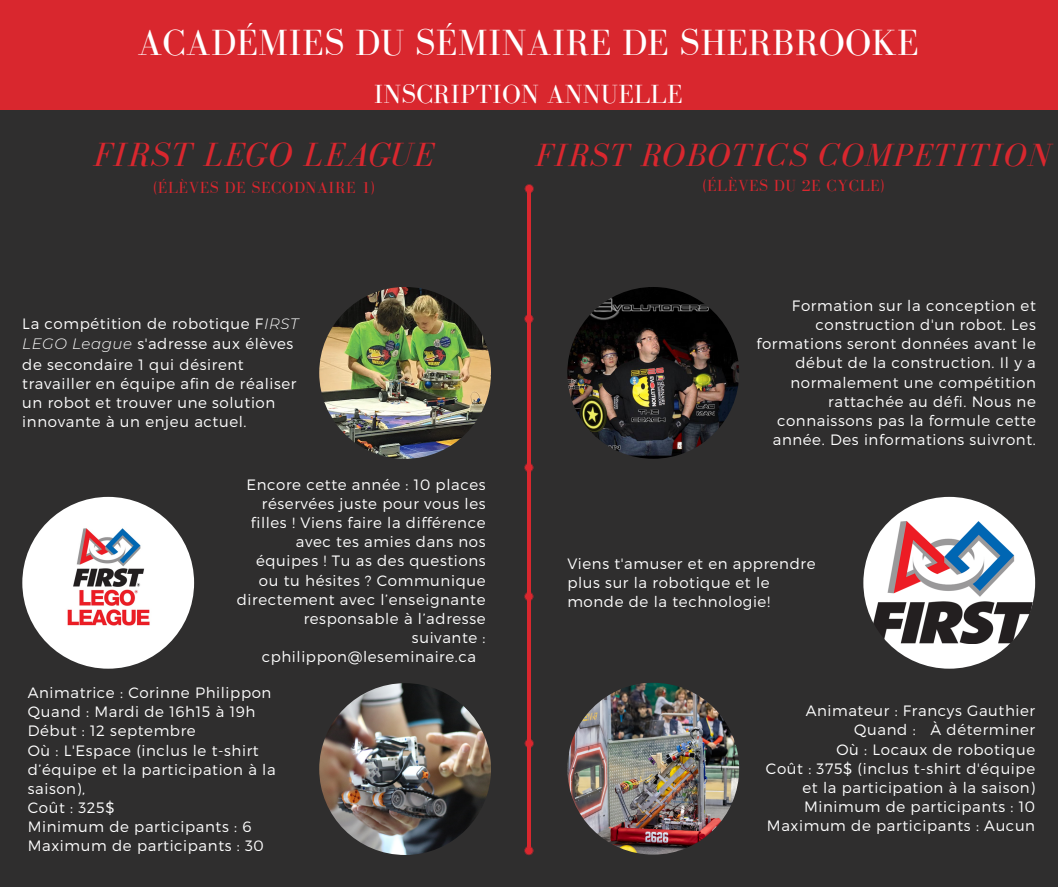
<style>
.page{position:relative;width:1058px;height:887px;background:#fff}
.page>*{position:absolute;margin:0;border:0;box-sizing:border-box;transform-origin:0 0}
.t1{font:37.5px "Bodoni FLF";letter-spacing:.01em;color:#fff}
.t2{font:italic 34.5px "Bodoni FLF";letter-spacing:.04em;color:#d9272e}
.t3{font:italic 33px "Bodoni FLF";letter-spacing:.04em;color:#d9272e}
.t4{font:27px "Bodoni FLF";letter-spacing:.01em;color:#fff}
.t5{font:16.5px "Bodoni FLF";letter-spacing:.04em;color:#d9272e}
.t6{font:300 15px/19.2px "Montserrat";letter-spacing:.04em;color:#fff;text-align:right}
.s1{font-style:italic}
</style>
<div class="page">
<div style="left:0;top:0;width:1058px;height:886px;background:#d9272e"></div>
<div style="left:0;top:110px;width:1058px;height:776px;background:#2f2e2e"></div>
<img style="left:567px;top:287px;width:172px;height:172px;border-radius:50%">
<img style="left:863px;top:497px;width:172px;height:171px;border-radius:50%">
<img style="left:567px;top:682px;width:172px;height:172px;border-radius:50%">
<hr style="left:528px;top:187px;width:2px;height:660px;background:#d9272e">
<svg style="left:524px;top:184px;width:9px;height:9px"></svg>
<div style="left:525px;top:185px;width:8px;height:8px;background:#d9272e;border-radius:50%"></div>
<svg style="left:524px;top:314px;width:9px;height:9px"></svg>
<div style="left:525px;top:315px;width:8px;height:8px;background:#d9272e;border-radius:50%"></div>
<svg style="left:524px;top:463px;width:9px;height:9px"></svg>
<div style="left:525px;top:463px;width:8px;height:8px;background:#d9272e;border-radius:50%"></div>
<svg style="left:524px;top:592px;width:9px;height:9px"></svg>
<div style="left:525px;top:592px;width:8px;height:8px;background:#d9272e;border-radius:50%"></div>
<svg style="left:524px;top:739px;width:9px;height:9px"></svg>
<div style="left:525px;top:739px;width:8px;height:8px;background:#d9272e;border-radius:50%"></div>
<svg style="left:524px;top:846px;width:9px;height:9px"></svg>
<div style="left:525px;top:846px;width:8px;height:8px;background:#d9272e;border-radius:50%"></div>
<img style="left:319px;top:287px;width:172px;height:172px;border-radius:50%">
<img style="left:22px;top:497px;width:172px;height:171px;border-radius:50%">
<img style="left:319px;top:683px;width:172px;height:172px;border-radius:50%">
<p class="t1" style="left:137px;top:22px;width:782px">ACADÉMIES DU SÉMINAIRE DE SHERBROOKE</p>
<p class="t4" style="left:374px;top:79px;width:310px">INSCRIPTION ANNUELLE</p>
<p class="t2" style="left:94px;top:136px;width:341px">FIRST LEGO LEAGUE</p>
<p class="t5" style="left:153px;top:178px;width:223px">(ÉLÈVES DE SECODNAIRE 1)</p>
<p class="t3" style="left:535px;top:137px;width:516px">FIRST ROBOTICS COMPETITION</p>
<p class="t5" style="left:702px;top:176px;width:183px">(ÉLÈVES DU 2E CYCLE)</p>
<p class="t6" style="left:22px;top:313px;width:278px;text-align:left">La compétition de robotique F<span class="s1">IRST<br>LEGO League</span> s'adresse aux élèves de secondaire 1 qui désirent travailler en équipe afin de réaliser un robot et trouver une solution innovante à un enjeu actuel.</p>
<p class="t6" style="left:246px;top:474px;width:241px">Encore cette année : 10 places</p>
<p class="t6" style="left:262px;top:493px;width:225px">réservées juste pour vous les</p>
<p class="t6" style="left:251px;top:512px;width:236px">filles ! Viens faire la différence</p>
<p class="t6" style="left:296px;top:531px;width:191px">avec tes amies dans nos</p>
<p class="t6" style="left:256px;top:550px;width:231px">équipes ! Tu as des questions</p>
<p class="t6" style="left:259px;top:570px;width:228px">ou tu hésites ? Communique</p>
<p class="t6" style="left:237px;top:589px;width:250px">directement avec l’enseignante</p>
<p class="t6" style="left:304px;top:608px;width:183px">responsable à l’adresse</p>
<p class="t6" style="left:412px;top:627px;width:75px">suivante :</p>
<p class="t6" style="left:262px;top:646px;width:216px">cphilippon@leseminaire.ca</p>
<p class="t6" style="left:28px;top:682px;width:245px">Animatrice : Corinne Philippon</p>
<p class="t6" style="left:28px;top:701px;width:229px">Quand : Mardi de 16h15 à 19h</p>
<p class="t6" style="left:28px;top:720px;width:169px">Début : 12 septembre</p>
<p class="t6" style="left:28px;top:739px;width:249px;text-align:left">Où : L'Espace (inclus le t-shirt d’équipe et la participation à la saison),</p>
<p class="t6" style="left:28px;top:797px;width:88px">Coût : 325$</p>
<p class="t6" style="left:28px;top:816px;width:225px">Minimum de participants : 6</p>
<p class="t6" style="left:28px;top:835px;width:238px">Maximum de participants : 30</p>
<p class="t6" style="left:792px;top:295px;width:245px">Formation sur la conception et construction d'un robot. Les</p>
<p class="t6" style="left:756px;top:333px;width:281px">formations seront données avant le début de la construction. Il y a normalement une compétition rattachée au défi. Nous ne connaissons pas la formule cette année. Des informations suivront.</p>
<p class="t6" style="left:567px;top:553px;width:250px;text-align:left">Viens t'amuser et en apprendre plus sur la robotique et le monde de la technologie!</p>
<p class="t6" style="left:805px;top:700px;width:231px">Animateur : Francys Gauthier</p>
<p class="t6" style="left:854px;top:719px;width:182px">Quand : À déterminer</p>
<p class="t6" style="left:836px;top:739px;width:200px">Où : Locaux de robotique</p>
<p class="t6" style="left:766px;top:758px;width:271px">Coût : 375$ (inclus t-shirt d'équipe et la participation à la saison)</p>
<p class="t6" style="left:804px;top:796px;width:232px">Minimum de participants : 10</p>
<p class="t6" style="left:767px;top:815px;width:270px">Maximum de participants : Aucun</p>
</div>
